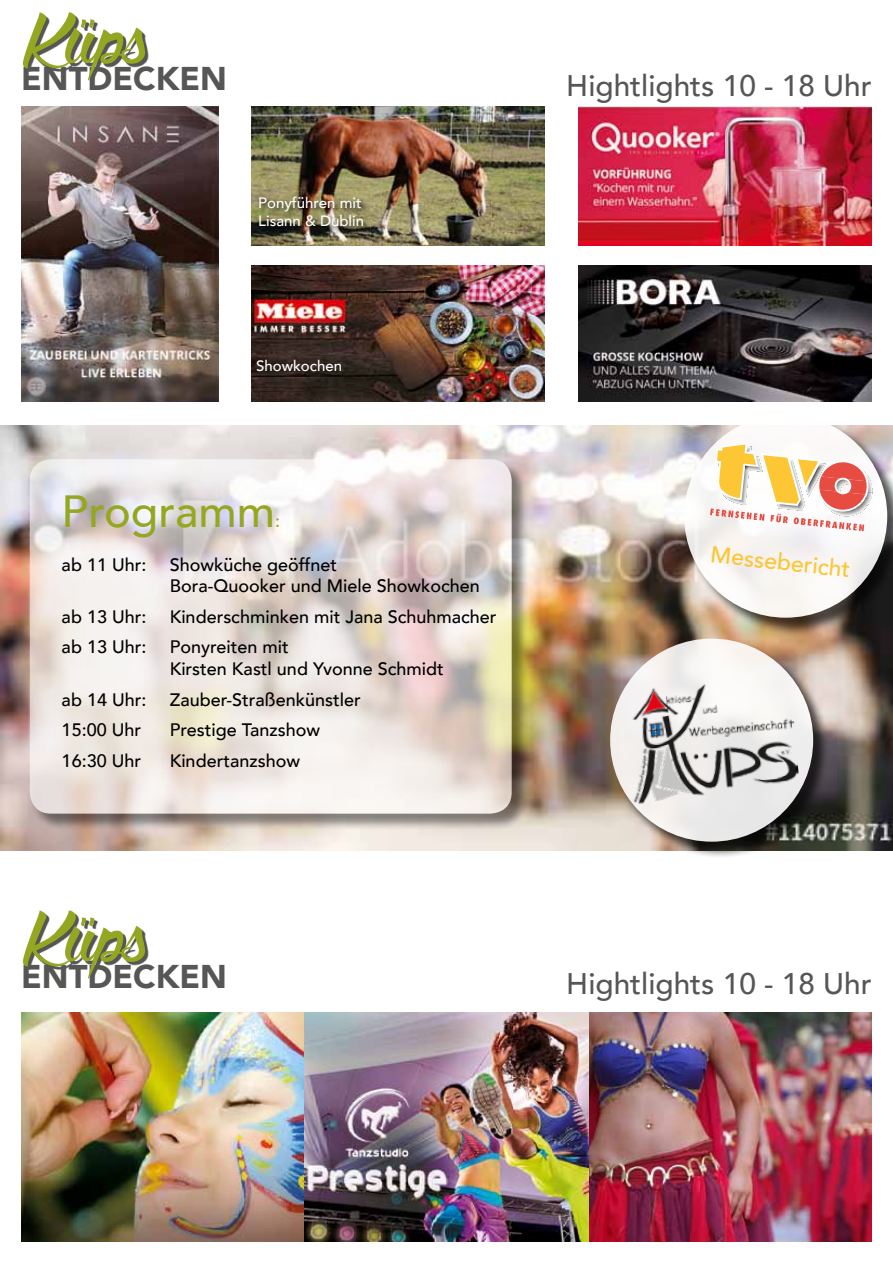
<style>
.page{position:relative;width:893px;height:1263px;background:#fff}
.page>*{position:absolute;margin:0;border:0;box-sizing:border-box;transform-origin:0 0}
.t1{font:300 118.2px "Wolfinthe City";color:#95a721}
.t2{font:500 45px "Avenir";color:#95a721}
.t3{font:900 32.85px "Avenir";color:#565655}
.t4{font:500 29.7px "Avenir";color:#565655}
.t5{font:500 22.95px "Avenir";color:#fcc634}
.t6{font:500 18px/30.6px "Avenir";color:#000}
.t7{font:500 18px "Avenir";color:#95a721}
.t8{font:500 15px/18px "Avenir";color:#fff}
</style>
<div class="page">
<img style="left:0;top:425px;width:893px;height:425px">
<svg style="left:26px;top:15px;width:122px;height:68px"></svg>
<svg style="left:26px;top:913px;width:122px;height:69px"></svg>
<img style="left:21px;top:107px;width:197px;height:295px">
<img style="left:578px;top:266px;width:294px;height:136px">
<img style="left:252px;top:266px;width:293px;height:136px">
<img style="left:578px;top:107px;width:294px;height:138px">
<img style="left:252px;top:107px;width:293px;height:138px">
<div style="left:258px;top:196px;width:113px;height:38px;background:#000;opacity:.75"></div>
<img style="left:21px;top:1012px;width:851px;height:230px">
<div style="left:31px;top:460px;width:498px;height:371px;background:#000;opacity:.75"></div>
<svg style="left:30px;top:459px;width:482px;height:355px"></svg>
<div style="left:611px;top:639px;width:219px;height:220px;background:#000;opacity:.75"></div>
<svg style="left:610px;top:639px;width:203px;height:203px;fill:#eae9e9"></svg>
<div style="left:685px;top:415px;width:208px;height:220px;background:#000;opacity:.75"></div>
<div style="left:684px;top:415px;width:203px;height:203px;background:#f9f6f5;border-radius:50%"></div>
<img style="left:618px;top:623px;width:182px;height:181px">
<svg style="left:710px;top:442px;width:163px;height:89px"></svg>
<div style="left:710px;top:410px;width:176px;height:14px;background:#fff"></div>
<h1 class="t1" style="left:21px;top:-47px;width:128px">Küps</h1>
<h3 class="t3" style="left:21px;top:50px;width:207px">ENTDECKEN</h3>
<p class="t8" style="left:258px;top:193px;width:107px">Ponyführen mit<br>Lisann &amp; Dublin</p>
<p class="t8" style="left:256px;top:356px;width:87px">Showkochen</p>
<h2 class="t2" style="left:62px;top:473px;width:215px">Programm</h2>
<p class="t7" style="left:275px;top:505px;width:7px">:</p>
<p class="t6" style="left:62px;top:552px;width:277px;line-height:21.6px">ab 11 U hr: Showküche geöffnet<br>B</p>
<p class="t6" style="left:62px;top:570px;width:436px;text-indent:119px">ora-Quooker und M iele Showkochen ab 13 U hr: Kinderschminken mit Jana Schuhmacher ab 13 Uhr:</p>
<p class="t6" style="left:170px;top:631px;width:121px">Ponyreiten mit</p>
<p class="t6" style="left:62px;top:652px;width:41px">K</p>
<p class="t6" style="left:181px;top:652px;width:264px">irsten Kastl und Yvonne Schmidt</p>
<p class="t6" style="left:62px;top:683px;width:86px">ab 14 Uhr:</p>
<p class="t6" style="left:170px;top:683px;width:193px">Zauber-Straßenkünstler</p>
<p class="t6" style="left:62px;top:714px;width:81px">15:00 Uhr</p>
<p class="t6" style="left:62px;top:714px;width:260px;text-indent:108px">Prestige Tanzshow<br>16:30 U hr Kindertanzshow</p>
<h1 class="t1" style="left:21px;top:851px;width:128px">Küps</h1>
<h3 class="t3" style="left:21px;top:949px;width:207px">ENTDECKEN</h3>
<h3 class="t4" style="left:566px;top:60px;width:307px">Hightlights 10 - 18 Uhr</h3>
<p class="t5" style="left:713px;top:534px;width:146px;rotate:6deg">Messebericht</p>
<h3 class="t4" style="left:566px;top:958px;width:307px">Hightlights 10 - 18 Uhr</h3>
</div>
